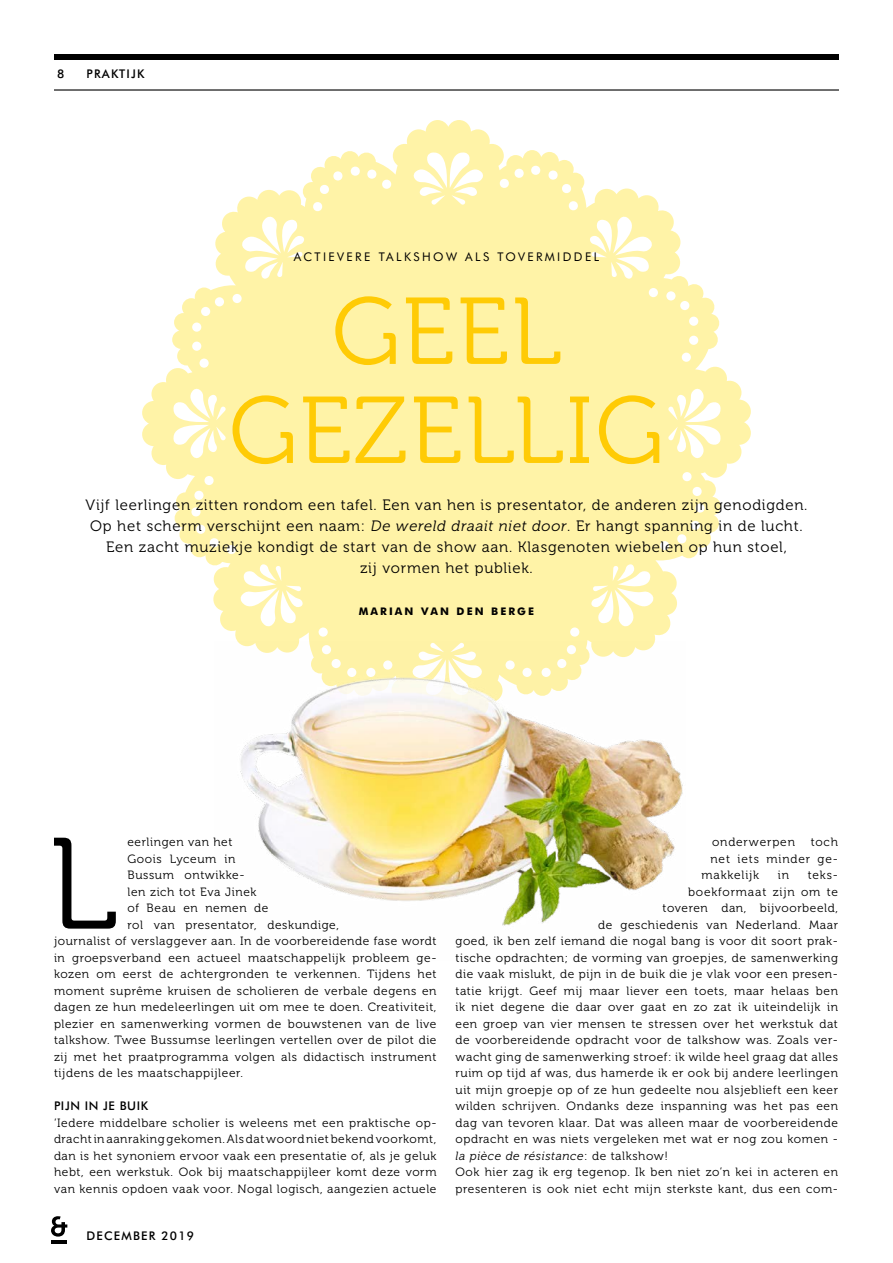
<style>
.page{position:relative;width:893px;height:1263px;background:#fff}
.page>*{position:absolute;margin:0;border:0;box-sizing:border-box;transform-origin:0 0}
.t1{font:129.3px "Museo 300";color:#000}
.t2{font:94.5px/99px "Museo 300";letter-spacing:.02em;color:#ffcb05;text-align:center}
.t3{font:15px/21px "Museo 300";letter-spacing:.05em;color:#000;text-align:center}
.t4{font:12px/16.5px "Museo 300";letter-spacing:.05em;color:#000;text-align:justify}
.t5{font:12px "Museo 300";letter-spacing:.07em;color:#000}
.t6{font:12px "Futura BT";letter-spacing:.2em;color:#000}
.t7{font:italic 12px "Museo 300";letter-spacing:.05em;color:#000}
.t8{font:500 12px "Futura BT";letter-spacing:.1em;color:#000}
.t9{font:500 12px "Futura BT";letter-spacing:.05em;color:#000}
.t10{font:700 10.5px "Futura BT";letter-spacing:.2em;color:#000}
.s1{font-style:italic}
.s2{font-style:normal}
</style>
<div class="page">
<svg style="left:142px;top:120px;width:609px;height:521px;fill:#fff3a7"></svg>
<div style="left:54px;top:54px;width:785px;height:6px;background:#000"></div>
<hr style="left:54px;top:89px;width:785px;height:2px;background:#000">
<hr style="left:51px;top:1241px;width:15px;height:3px;background:#000">
<svg style="left:51px;top:1216px;width:16px;height:20px"></svg>
<img style="left:237px;top:641px;width:446px;height:285px">
<p class="t8" style="left:57px;top:67px;width:9px">8</p>
<p class="t8" style="left:86px;top:67px;width:60px">PRAKTIJK</p>
<p class="t6" style="left:294px;top:250px;width:307px">ACTIEVERE TALKSHOW ALS TOVERMIDDEL</p>
<h2 class="t2" style="left:229px;top:284px;width:437px">GEEL<br>GEZELLIG</h2>
<p class="t3" style="left:85px;top:494px;width:724px">Vijf leerlingen zitten rondom een tafel. Een van hen is presentator, de anderen zijn genodigden.<br>Op het scherm verschijnt een naam: <span class="s1">De wereld draait niet door</span>. Er hangt spanning in de lucht.<br>Een zacht muziekje kondigt de start van de show aan. Klasgenoten wiebelen op hun stoel,<br>zij vormen het publiek.</p>
<p class="t10" style="left:359px;top:605px;width:177px">MARIAN VAN DEN BERGE</p>
<h1 class="t1" style="left:49px;top:814px;width:70px">L</h1>
<p class="t4" style="left:127px;top:834px;width:107px">eerlingen van het</p>
<p class="t4" style="left:127px;top:850px;width:110px">Goois Lyceum in</p>
<p class="t4" style="left:127px;top:867px;width:119px">Bussum ontwikke-</p>
<p class="t4" style="left:127px;top:883px;width:131px">len zich tot Eva Jinek</p>
<p class="t4" style="left:127px;top:900px;width:143px">of Beau en nemen de</p>
<p class="t4" style="left:127px;top:916px;width:213px">rol van presentator, deskundige,</p>
<p class="t4" style="left:54px;top:933px;width:384px">journalist of verslaggever aan. In de voorbereidende fase wordt</p>
<p class="t4" style="left:54px;top:949px;width:384px">in groepsverband een actueel maatschappelijk probleem ge-</p>
<p class="t4" style="left:54px;top:966px;width:384px">kozen om eerst de achtergronden te verkennen. Tijdens het</p>
<p class="t4" style="left:54px;top:982px;width:384px">moment suprême kruisen de scholieren de verbale degens en</p>
<p class="t4" style="left:54px;top:999px;width:384px">dagen ze hun medeleerlingen uit om mee te doen. Creativiteit,</p>
<p class="t4" style="left:54px;top:1015px;width:384px">plezier en samenwerking vormen de bouwstenen van de live</p>
<p class="t4" style="left:54px;top:1032px;width:384px">talkshow. Twee Bussumse leerlingen vertellen over de pilot die</p>
<p class="t4" style="left:54px;top:1048px;width:384px">zij met het praatprogramma volgen als didactisch instrument</p>
<p class="t4" style="left:54px;top:1065px;width:191px">tijdens de les maatschappijleer.</p>
<p class="t9" style="left:54px;top:1098px;width:96px">PIJN IN JE BUIK</p>
<p class="t4" style="left:54px;top:1114px;width:384px">‘Iedere middelbare scholier is weleens met een praktische op&shy;dracht in aanraking gekomen. Als dat woord niet bekend voorkomt, dan is het synoniem ervoor vaak een presentatie of, als je geluk hebt, een werkstuk. Ook bij maatschappijleer komt deze vorm van kennis opdoen vaak voor. Nogal logisch, aangezien actuele</p>
<p class="t8" style="left:86px;top:1228px;width:109px">DECEMBER 2019</p>
<p class="t5" style="left:712px;top:835px;width:84px">onderwerpen</p>
<p class="t4" style="left:811px;top:834px;width:29px">toch</p>
<p class="t5" style="left:710px;top:852px;width:129px">net iets minder ge-</p>
<p class="t5" style="left:701px;top:868px;width:59px">makkelijk</p>
<p class="t4" style="left:778px;top:867px;width:13px">in</p>
<p class="t4" style="left:808px;top:867px;width:32px">teks-</p>
<p class="t5" style="left:688px;top:885px;width:151px">boekformaat zijn om te</p>
<p class="t4" style="left:662px;top:900px;width:177px">toveren dan, bijvoorbeeld,</p>
<p class="t4" style="left:598px;top:916px;width:242px">de geschiedenis van Nederland. Maar</p>
<p class="t4" style="left:455px;top:933px;width:384px">goed, ik ben zelf iemand die nogal bang is voor dit soort prak-</p>
<p class="t4" style="left:455px;top:949px;width:384px">tische opdrachten; de vorming van groepjes, de samenwerking</p>
<p class="t4" style="left:455px;top:966px;width:384px">die vaak mislukt, de pijn in de buik die je vlak voor een presen-</p>
<p class="t4" style="left:455px;top:982px;width:384px">tatie krijgt. Geef mij maar liever een toets, maar helaas ben</p>
<p class="t4" style="left:455px;top:999px;width:384px">ik niet degene die daar over gaat en zo zat ik uiteindelijk in</p>
<p class="t4" style="left:455px;top:1015px;width:384px">een groep van vier mensen te stressen over het werkstuk dat</p>
<p class="t4" style="left:455px;top:1032px;width:384px">de voorbereidende opdracht voor de talkshow was. Zoals ver-</p>
<p class="t4" style="left:455px;top:1048px;width:384px">wacht ging de samenwerking stroef: ik wilde heel graag dat alles</p>
<p class="t4" style="left:455px;top:1065px;width:384px">ruim op tijd af was, dus hamerde ik er ook bij andere leerlingen</p>
<p class="t4" style="left:455px;top:1081px;width:384px">uit mijn groepje op of ze hun gedeelte nou alsjeblieft een keer</p>
<p class="t4" style="left:455px;top:1098px;width:384px">wilden schrijven. Ondanks deze inspanning was het pas een</p>
<p class="t4" style="left:455px;top:1114px;width:384px">dag van tevoren klaar. Dat was alleen maar de voorbereidende</p>
<p class="t4" style="left:455px;top:1131px;width:384px">opdracht en was niets vergeleken met wat er nog zou komen -</p>
<p class="t7" style="left:455px;top:1149px;width:214px">la pièce de résistance<span class="s2">: de talkshow!</span></p>
<p class="t4" style="left:455px;top:1164px;width:384px">Ook hier zag ik erg tegenop. Ik ben niet zo’n kei in acteren en</p>
<p class="t4" style="left:455px;top:1180px;width:384px">presenteren is ook niet echt mijn sterkste kant, dus een com-</p>
</div>
